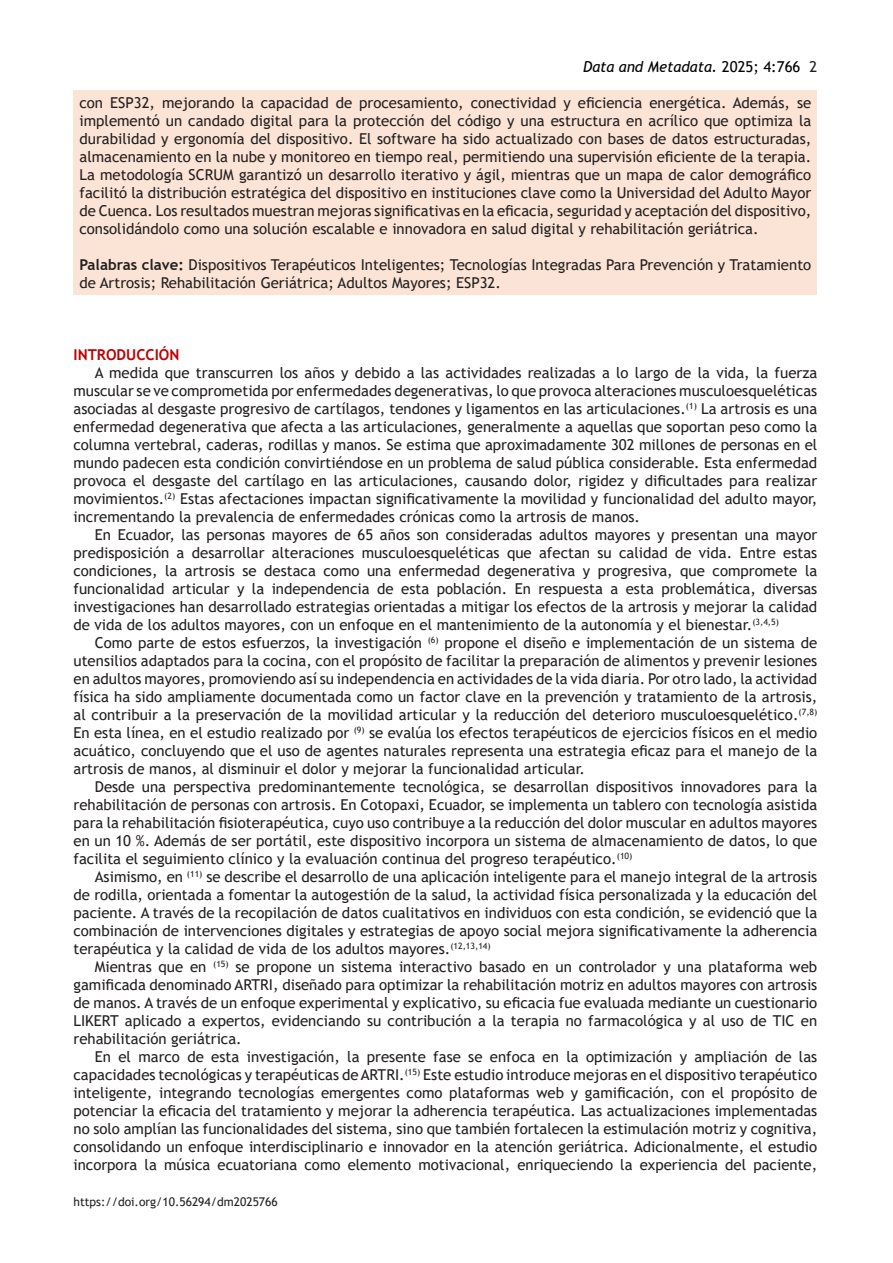
<style>
.page{position:relative;width:893px;height:1263px;background:#fff}
.page>*{position:absolute;margin:0;border:0;box-sizing:border-box;transform-origin:0 0}
.t1{font:15px/18px "Trebuchet MS";color:#231f20;text-align:justify}
.t2{font:italic 15px "Trebuchet MS";color:#000}
.t3{font:700 15px "Trebuchet MS";color:#be0000}
.t4{font:12px "Trebuchet MS";color:#231f20}
.s1{font-style:normal}
.s2{font-style:normal;color:#231f20}
.s3{font-weight:700}
</style>
<div class="page">
<div style="left:74px;top:90px;width:743px;height:204px;background:#fbe4d5"></div>
<p class="t2" style="left:583px;top:58px;width:236px">Data and Metadata. <span class="s1">2025; 4:766</span> <span class="s2">2</span></p>
<p class="t1" style="left:80px;top:94px;width:733px">con ESP32, mejorando la capacidad de procesamiento, conectividad y eficiencia energética. Además, se implementó un candado digital para la protección del código y una estructura en acrílico que optimiza la durabilidad y ergonomía del dispositivo. El software ha sido actualizado con bases de datos estructuradas, almacenamiento en la nube y monitoreo en tiempo real, permitiendo una supervisión eficiente de la terapia.<br>La metodología SCRUM garantizó un desarrollo iterativo y ágil, mientras que un mapa de calor demográfico facilitó la distribución estratégica del dispositivo en instituciones clave como la Universidad del Adulto Mayor de Cuenca. Los resultados muestran mejoras significativas en la eficacia, seguridad y aceptación del dispositivo, consolidándolo como una solución escalable e innovadora en salud digital y rehabilitación geriátrica.</p>
<p class="t1" style="left:80px;top:256px;width:733px"><span class="s3">Palabras clave:</span> Dispositivos Terapéuticos Inteligentes; Tecnologías Integradas Para Prevención y Tratamiento de Artrosis; Rehabilitación Geriátrica; Adultos Mayores; ESP32.</p>
<p class="t3" style="left:74px;top:345px;width:107px">INTRODUCCIÓN</p>
<p class="t1" style="left:74px;top:364px;width:745px;text-indent:21px">A medida que transcurren los años y debido a las actividades realizadas a lo largo de la vida, la fuerza muscular se ve comprometida por enfermedades degenerativas, lo que provoca alteraciones musculoesqueléticas asociadas al desgaste progresivo de cartílagos, tendones y ligamentos en las articulaciones.<sup>(1)</sup> La artrosis es una enfermedad degenerativa que afecta a las articulaciones, generalmente a aquellas que soportan peso como la columna vertebral, caderas, rodillas y manos. Se estima que aproximadamente 302 millones de personas en el mundo padecen esta condición convirtiéndose en un problema de salud pública considerable. Esta enfermedad provoca el desgaste del cartílago en las articulaciones, causando dolor, rigidez y dificultades para realizar movimientos.<sup>(2)</sup> Estas afectaciones impactan significativamente la movilidad y funcionalidad del adulto mayor, incrementando la prevalencia de enfermedades crónicas como la artrosis de manos.</p>
<p class="t1" style="left:74px;top:526px;width:745px;text-indent:21px">En Ecuador, las personas mayores de 65 años son consideradas adultos mayores y presentan una mayor predisposición a desarrollar alteraciones musculoesqueléticas que afectan su calidad de vida. Entre estas condiciones, la artrosis se destaca como una enfermedad degenerativa y progresiva, que compromete la funcionalidad articular y la independencia de esta población. En respuesta a esta problemática, diversas investigaciones han desarrollado estrategias orientadas a mitigar los efectos de la artrosis y mejorar la calidad de vida de los adultos mayores, con un enfoque en el mantenimiento de la autonomía y el bienestar.<sup>(3,4,5)</sup></p>
<p class="t1" style="left:74px;top:634px;width:745px;text-indent:21px">Como parte de estos esfuerzos, la investigación <sup>(6)</sup> propone el diseño e implementación de un sistema de utensilios adaptados para la cocina, con el propósito de facilitar la preparación de alimentos y prevenir lesiones en adultos mayores, promoviendo así su independencia en actividades de la vida diaria. Por otro lado, la actividad física ha sido ampliamente documentada como un factor clave en la prevención y tratamiento de la artrosis, al contribuir a la preservación de la movilidad articular y la reducción del deterioro musculoesquelético.<sup>(7,8)<br></sup>En esta línea, en el estudio realizado por <sup>(9)</sup> se evalúa los efectos terapéuticos de ejercicios físicos en el medio acuático, concluyendo que el uso de agentes naturales representa una estrategia eficaz para el manejo de la artrosis de manos, al disminuir el dolor y mejorar la funcionalidad articular.</p>
<p class="t1" style="left:74px;top:778px;width:745px;text-indent:21px">Desde una perspectiva predominantemente tecnológica, se desarrollan dispositivos innovadores para la rehabilitación de personas con artrosis. En Cotopaxi, Ecuador, se implementa un tablero con tecnología asistida para la rehabilitación fisioterapéutica, cuyo uso contribuye a la reducción del dolor muscular en adultos mayores en un 10 %. Además de ser portátil, este dispositivo incorpora un sistema de almacenamiento de datos, lo que facilita el seguimiento clínico y la evaluación continua del progreso terapéutico.<sup>(10)</sup></p>
<p class="t1" style="left:74px;top:868px;width:745px;text-indent:21px">Asimismo, en <sup>(11)</sup> se describe el desarrollo de una aplicación inteligente para el manejo integral de la artrosis de rodilla, orientada a fomentar la autogestión de la salud, la actividad física personalizada y la educación del paciente. A través de la recopilación de datos cualitativos en individuos con esta condición, se evidenció que la combinación de intervenciones digitales y estrategias de apoyo social mejora significativamente la adherencia terapéutica y la calidad de vida de los adultos mayores.<sup>(12,13,14)</sup></p>
<p class="t1" style="left:74px;top:958px;width:745px;text-indent:21px">Mientras que en <sup>(15)</sup> se propone un sistema interactivo basado en un controlador y una plataforma web gamificada denominado ARTRI, diseñado para optimizar la rehabilitación motriz en adultos mayores con artrosis de manos. A través de un enfoque experimental y explicativo, su eficacia fue evaluada mediante un cuestionario LIKERT aplicado a expertos, evidenciando su contribución a la terapia no farmacológica y al uso de TIC en rehabilitación geriátrica.</p>
<p class="t1" style="left:74px;top:1048px;width:745px;text-indent:21px">En el marco de esta investigación, la presente fase se enfoca en la optimización y ampliación de las capacidades tecnológicas y terapéuticas de ARTRI.<sup>(15)</sup> Este estudio introduce mejoras en el dispositivo terapéutico inteligente, integrando tecnologías emergentes como plataformas web y gamificación, con el propósito de potenciar la eficacia del tratamiento y mejorar la adherencia terapéutica. Las actualizaciones implementadas no solo amplían las funcionalidades del sistema, sino que también fortalecen la estimulación motriz y cognitiva, consolidando un enfoque interdisciplinario e innovador en la atención geriátrica. Adicionalmente, el estudio incorpora la música ecuatoriana como elemento motivacional, enriqueciendo la experiencia del paciente,</p>
<p class="t4" style="left:74px;top:1194px;width:206px">https://doi.org/10.56294/dm2025766</p>
</div>
